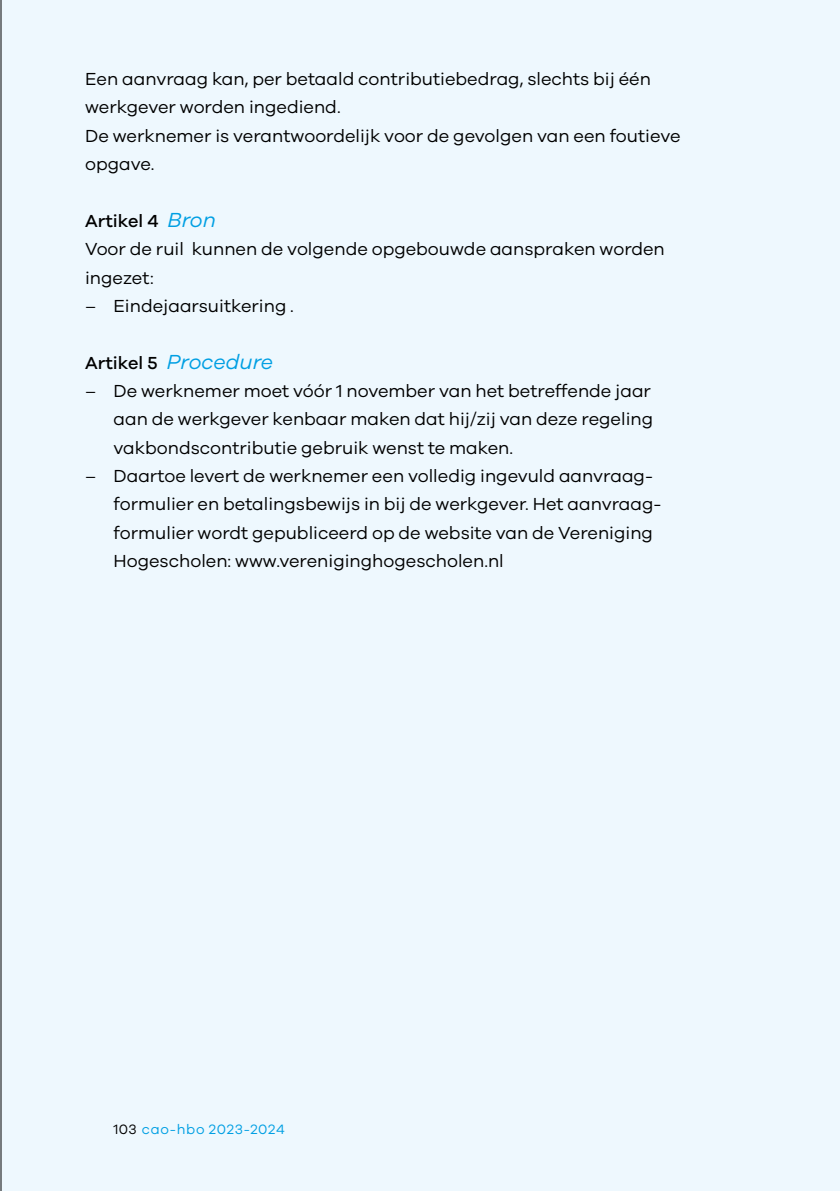
<style>
.page{position:relative;width:840px;height:1191px;background:#fff}
.page>*{position:absolute;margin:0;border:0;box-sizing:border-box;transform-origin:0 0}
.t1{font:italic 21px "Galano Grotesque";color:#009fe3}
.t2{font:18px/28.4px "Galano Grotesque";color:#000}
.t3{font:14px "Galano Grotesque";letter-spacing:.05em;color:#009fe3}
.s1{font-weight:500}
.s2{font-style:italic;font-size:21px;color:#009fe3}
.s3{font-weight:500;font-style:normal;font-size:18px;color:#000}
.s4{color:#000}
</style>
<div class="page">
<div style="left:0;top:0;width:839px;height:1191px;background:#eef8fe"></div>
<hr style="left:1px;top:0;width:1px;height:1191px;background:#000">
<p class="t2" style="left:85px;top:64px;width:596px">Een aanvraag kan, per betaald contributiebedrag, slechts bij één werkgever worden ingediend.<br>De werknemer is verantwoordelijk voor de gevolgen van een foutieve opgave.</p>
<p class="t2" style="left:85px;top:206px;width:581px"><span class="s1">Artikel 4</span> <span class="s2">Bron<br></span>Voor de ruil kunnen de volgende opgebouwde aanspraken worden ingezet:</p>
<p class="t2" style="left:85px;top:291px;width:210px">– Eindejaarsuitkering .</p>
<p class="t1" style="left:85px;top:349px;width:189px"><span class="s3">Artikel 5</span> Procedure</p>
<p class="t2" style="left:113px;top:376px;width:541px;text-align:justify;text-indent:-28px">– De werknemer moet vóór 1 november van het betreffende jaar aan de werkgever kenbaar maken dat hij/zij van deze regeling vakbondscontributie gebruik wenst te maken.</p>
<p class="t2" style="left:113px;top:461px;width:549px;text-indent:-28px">– Daartoe levert de werknemer een volledig ingevuld aanvraag&shy;formulier en betalingsbewijs in bij de werkgever. Het aanvraag&shy;formulier wordt gepubliceerd op de website van de Vereniging Hogescholen: www.vereniginghogescholen.nl</p>
<p class="t3" style="left:113px;top:1121px;width:172px"><span class="s4">103</span> cao-hbo 2023-2024</p>
</div>
